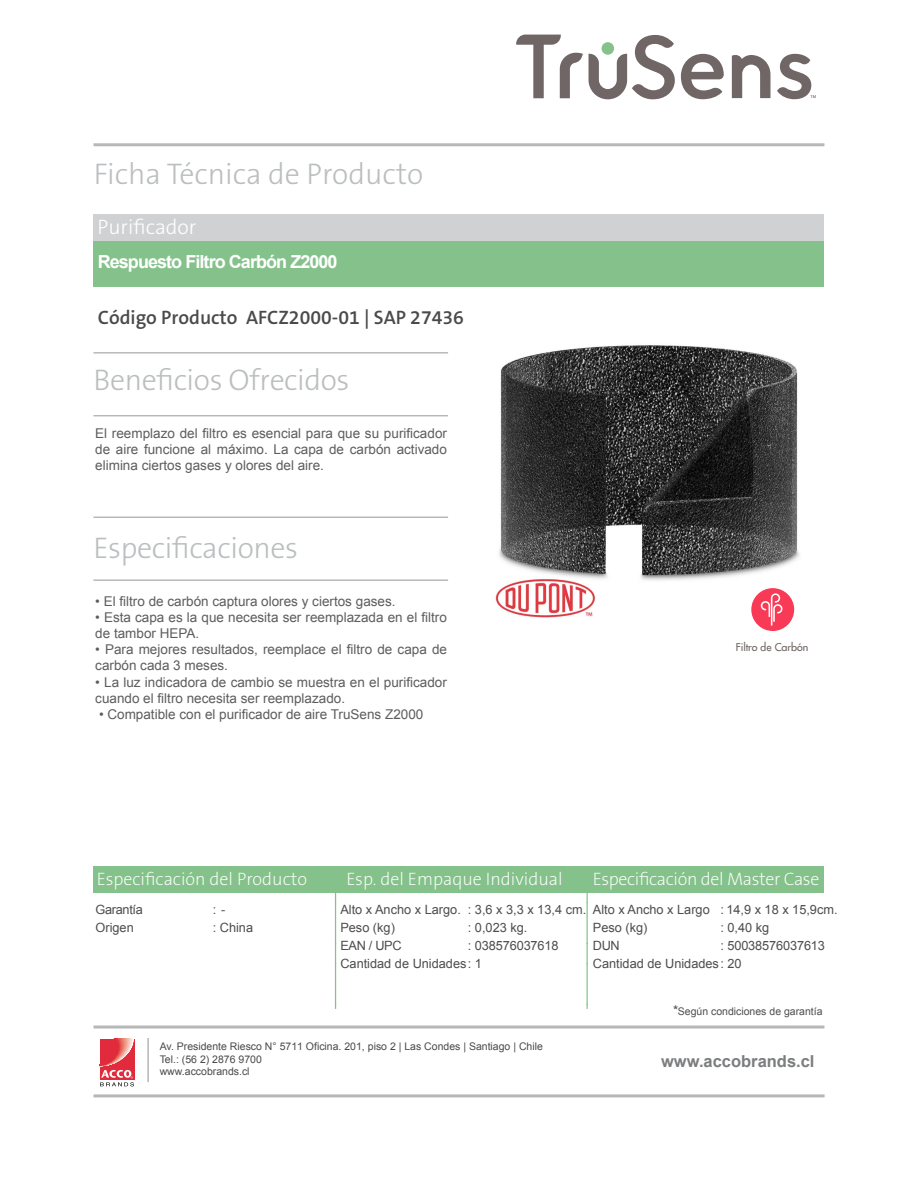
<style>
.page{position:relative;width:918px;height:1188px;background:#fff}
.page>*{position:absolute;margin:0;border:0;box-sizing:border-box;transform-origin:0 0}
.t1{font:30px "The Sans KENSINGTON3 Li";letter-spacing:-.01em;color:#bbbebf}
.t2{font:21px "The Sans KENSINGTON3 Li";color:#fff}
.t3{font:19.5px "The Sans KENSINGTON6 SB";color:#4a494c}
.t4{font:18px "The Sans KENSINGTON2 XL";color:#fff}
.t5{font:18px "The Sans KENSINGTON2 XL";letter-spacing:-.02em;color:#fff}
.t6{font:700 18px "Arial";letter-spacing:-.05em;color:#fff}
.t7{font:700 16.5px "Arial";color:#7c7d7f}
.t8{font:13.5px/16.2px "Arial";color:#5d5d5d}
.t9{font:12.75px/18px "Arial";color:#4d4d4f}
.t10{font:12.75px "Arial";letter-spacing:-.025em;color:#4d4d4f}
.t11{font:10.5px/12.6px "Arial";color:#4a494c}
.t12{font:10.5px "Arial";color:#4d4d4f}
.t13{font:10.5px "Futura 2";color:#6f6665}
.s1{font-size:13.5px}
</style>
<div class="page">
<img style="left:495px;top:345px;width:305px;height:283px">
<hr style="left:93px;top:352px;width:355px;height:2px;background:#b8b7b8">
<hr style="left:93px;top:415px;width:355px;height:1px;background:#b8b7b8">
<hr style="left:93px;top:517px;width:355px;height:1px;background:#b8b7b8">
<hr style="left:93px;top:579px;width:355px;height:2px;background:#b8b7b8">
<div style="left:93px;top:240px;width:731px;height:47px;background:#85c28b"></div>
<div style="left:93px;top:214px;width:731px;height:26px;background:#d0d1d2"></div>
<hr style="left:94px;top:143px;width:730px;height:3px;background:#b8b7b8">
<hr style="left:94px;top:1026px;width:730px;height:3px;background:#b8b7b8">
<hr style="left:94px;top:1094px;width:731px;height:3px;background:#b8b7b8">
<svg style="left:99px;top:1038px;width:36px;height:49px"></svg>
<svg style="left:100px;top:1039px;width:34px;height:47px;background:#e3646e"></svg>
<hr style="left:147px;top:1038px;width:2px;height:44px;background:#b8b7b8">
<svg style="left:681px;top:54px;width:43px;height:45px"></svg>
<svg style="left:516px;top:35px;width:67px;height:63px"></svg>
<svg style="left:732px;top:55px;width:38px;height:43px"></svg>
<svg style="left:589px;top:35px;width:86px;height:64px"></svg>
<svg style="left:777px;top:54px;width:39px;height:45px"></svg>
<div style="left:751px;top:588px;width:43px;height:43px;background:#f93a57;border-radius:50%"></div>
<svg style="left:761px;top:593px;width:22px;height:33px"></svg>
<div style="left:94px;top:866px;width:730px;height:27px;background:#85c28b"></div>
<hr style="left:335px;top:867px;width:1px;height:142px;background:#bfbfbf">
<hr style="left:587px;top:867px;width:1px;height:142px;background:#bfbfbf">
<h1 class="t1" style="left:94px;top:158px;width:331px">Ficha Técnica de Producto</h1>
<h2 class="t2" style="left:98px;top:216px;width:100px">Purificador</h2>
<h3 class="t6" style="left:98px;top:250px;width:241px">Respuesto Filtro Carbón Z2000</h3>
<h3 class="t3" style="left:98px;top:307px;width:368px">Código Producto AFCZ2000-01 | SAP 27436</h3>
<h1 class="t1" style="left:93px;top:364px;width:258px">Beneficios Ofrecidos</h1>
<p class="t8" style="left:95px;top:425px;width:353px;text-align:justify">El reemplazo del filtro es esencial para que su purificador de aire funcione al máximo. La capa de carbón activado elimina ciertos gases y olores del aire.</p>
<h1 class="t1" style="left:93px;top:531px;width:206px">Especificaciones</h1>
<p class="t8" style="left:95px;top:593px;width:302px">• El filtro de carbón captura olores y ciertos gases.</p>
<p class="t8" style="left:95px;top:609px;width:353px">• Esta capa es la que necesita ser reemplazada en el filtro de tambor HEPA.</p>
<p class="t8" style="left:95px;top:641px;width:353px">• Para mejores resultados, reemplace el filtro de capa de carbón cada 3 meses.</p>
<p class="t8" style="left:95px;top:674px;width:353px">• La luz indicadora de cambio se muestra en el purificador cuando el filtro necesita ser reemplazado.</p>
<p class="t8" style="left:99px;top:706px;width:326px">• Compatible con el purificador de aire TruSens Z2000</p>
<p class="t13" style="left:736px;top:640px;width:74px">Filtro de Carbón</p>
<h3 class="t4" style="left:97px;top:869px;width:212px">Especificación del Producto</h3>
<h3 class="t4" style="left:346px;top:869px;width:218px">Esp. del Empaque Individual</h3>
<h3 class="t5" style="left:593px;top:869px;width:228px">Especificación del Master Case</h3>
<p class="t10" style="left:96px;top:901px;width:49px">Garantía</p>
<p class="t9" style="left:213px;top:901px;width:14px">: -</p>
<p class="t9" style="left:468px;top:901px;width:120px">: 3,6 x 3,3 x 13,4 cm.</p>
<p class="t9" style="left:96px;top:919px;width:40px">Origen</p>
<p class="t9" style="left:213px;top:919px;width:42px">: China</p>
<p class="t9" style="left:593px;top:901px;width:246px">Alto x Ancho x Largo : 14,9 x 18 x 15,9cm.<br>Peso (kg)</p>
<p class="t9" style="left:340px;top:901px;width:122px">Alto x Ancho x Largo.<br>Peso (kg)</p>
<p class="t9" style="left:468px;top:919px;width:61px">: 0,023 kg.</p>
<p class="t9" style="left:720px;top:919px;width:50px">: 0,40 kg</p>
<p class="t9" style="left:340px;top:937px;width:63px">EAN / UPC</p>
<p class="t9" style="left:340px;top:937px;width:220px;text-indent:128px">: 038576037618<br>Cantidad de Unidades: 1</p>
<p class="t11" style="left:160px;top:1040px;width:385px">Av. Presidente Riesco N° 5711 Oficina. 201, piso 2 | Las Condes | Santiago | Chile<br>Tel.: (56 2) 2876 9700<br>www.accobrands.cl</p>
<p class="t9" style="left:593px;top:937px;width:234px;text-indent:128px">: 50038576037613<br>Cantidad de Unidades: 20</p>
<p class="t9" style="left:593px;top:937px;width:28px">DUN</p>
<p class="t12" style="left:673px;top:1004px;width:151px"><span class="s1">*</span>Según condiciones de garantía</p>
<p class="t7" style="left:661px;top:1050px;width:155px">www.accobrands.cl</p>
</div>
